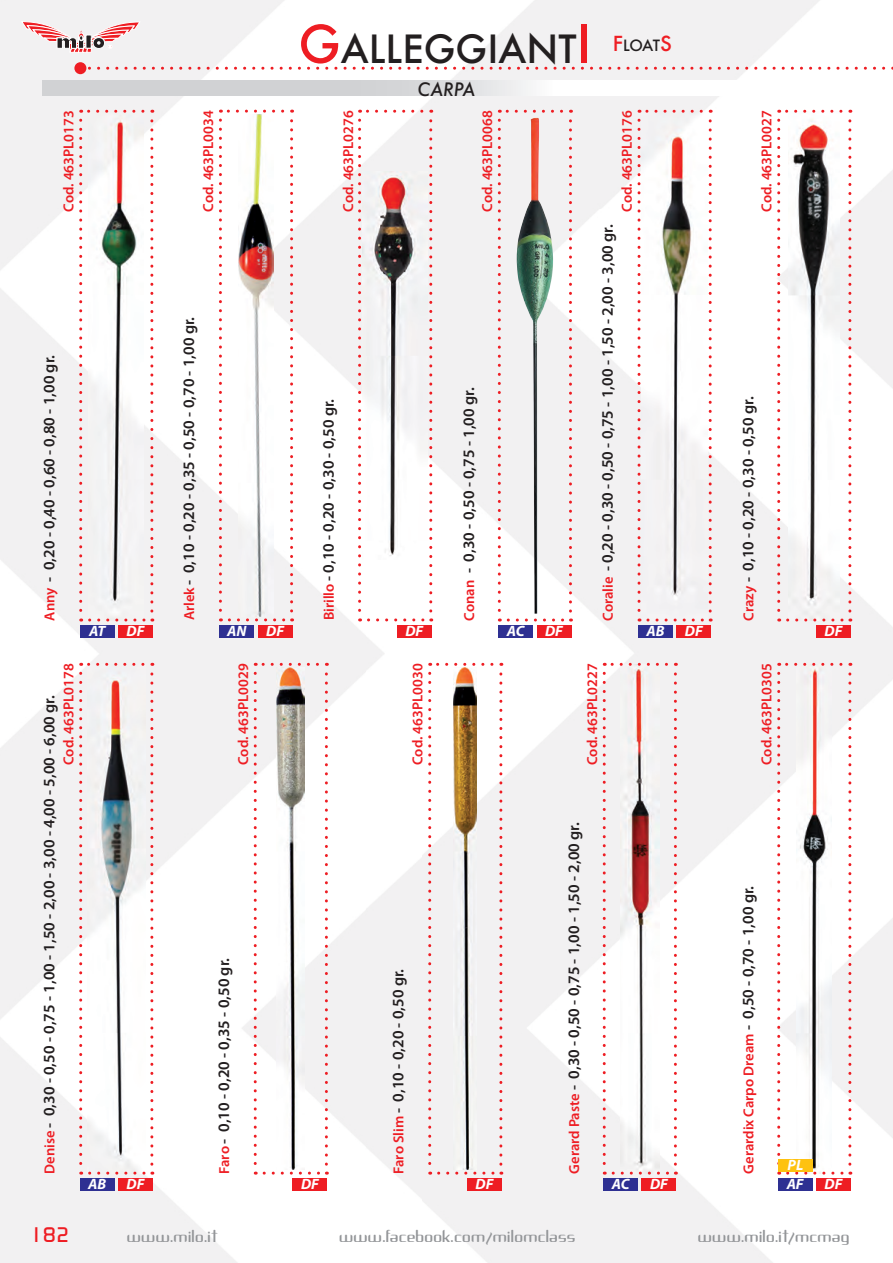
<style>
.page{position:relative;width:893px;height:1263px;background:#fff}
.page>*{position:absolute;margin:0;border:0;box-sizing:border-box;transform-origin:0 0}
.t1{font:500 37.8px "Futura";color:#231f20}
.t2{font:500 21px "Continuum";color:#ee1d23}
.t3{font:italic 500 18px "Futura";color:#231f20}
.t4{font:600 16.05px "Myriad Pro";color:#231f20}
.t5{font:500 15.15px "Futura";color:#231f20}
.t6{font:15px "Arbeka";color:#939598}
.t7{font:italic 700 15px "Myriad Pro";color:#fff}
.t8{font:600 14.55px "Myriad Pro";color:#ee1d23}
.s1{font-size:50.4px;color:#ee1d23}
.s2{font-size:20.1px;color:#ee1d23}
.s3{font-size:14.55px;color:#ee1d23}
.s4{font-size:16.05px;color:#231f20}
</style>
<div class="page">
<img style="left:0;top:0;width:366px;height:1263px">
<img style="left:366px;top:0;width:527px;height:209px">
<img style="left:421px;top:209px;width:472px;height:1054px">
<img style="left:366px;top:618px;width:55px;height:580px">
<svg style="left:89px;top:67px;width:804px;height:3px"></svg>
<div style="left:74px;top:62px;width:12px;height:12px;background:#ee1d23;border-radius:50%"></div>
<svg style="left:21px;top:21px;width:119px;height:32px"></svg>
<svg style="left:43px;top:81px;width:807px;height:15px"></svg>
<img style="left:789px;top:113px;width:51px;height:505px">
<svg style="left:777px;top:120px;width:3px;height:501px"></svg>
<svg style="left:788px;top:618px;width:63px;height:3px"></svg>
<svg style="left:848px;top:110px;width:3px;height:501px"></svg>
<svg style="left:779px;top:110px;width:62px;height:3px"></svg>
<div style="left:816px;top:625px;width:34px;height:13px;background:#ee1d23"></div>
<img style="left:620px;top:666px;width:39px;height:505px">
<svg style="left:603px;top:673px;width:3px;height:501px"></svg>
<svg style="left:613px;top:1171px;width:63px;height:3px"></svg>
<svg style="left:674px;top:663px;width:3px;height:501px"></svg>
<svg style="left:604px;top:663px;width:62px;height:3px"></svg>
<div style="left:604px;top:1178px;width:34px;height:13px;background:#2e3092"></div>
<div style="left:642px;top:1178px;width:34px;height:13px;background:#ee1d23"></div>
<img style="left:89px;top:111px;width:55px;height:509px">
<svg style="left:79px;top:120px;width:3px;height:501px"></svg>
<svg style="left:90px;top:618px;width:63px;height:3px"></svg>
<svg style="left:150px;top:110px;width:3px;height:501px"></svg>
<svg style="left:81px;top:110px;width:62px;height:3px"></svg>
<div style="left:80px;top:625px;width:34px;height:13px;background:#2e3092"></div>
<div style="left:118px;top:625px;width:34px;height:13px;background:#ee1d23"></div>
<img style="left:517px;top:118px;width:36px;height:496px">
<svg style="left:498px;top:120px;width:3px;height:501px"></svg>
<svg style="left:508px;top:618px;width:63px;height:3px"></svg>
<svg style="left:569px;top:110px;width:3px;height:501px"></svg>
<svg style="left:499px;top:110px;width:63px;height:3px"></svg>
<div style="left:499px;top:625px;width:34px;height:13px;background:#2e3092"></div>
<div style="left:537px;top:625px;width:34px;height:13px;background:#ee1d23"></div>
<img style="left:641px;top:111px;width:67px;height:509px">
<svg style="left:637px;top:120px;width:3px;height:501px"></svg>
<svg style="left:648px;top:618px;width:63px;height:3px"></svg>
<svg style="left:709px;top:110px;width:3px;height:501px"></svg>
<svg style="left:639px;top:110px;width:62px;height:3px"></svg>
<div style="left:638px;top:625px;width:34px;height:13px;background:#2e3092"></div>
<div style="left:677px;top:625px;width:34px;height:13px;background:#ee1d23"></div>
<img style="left:87px;top:664px;width:58px;height:509px">
<svg style="left:79px;top:673px;width:3px;height:501px"></svg>
<svg style="left:90px;top:1171px;width:63px;height:3px"></svg>
<svg style="left:150px;top:663px;width:3px;height:501px"></svg>
<svg style="left:81px;top:663px;width:62px;height:3px"></svg>
<div style="left:80px;top:1178px;width:34px;height:13px;background:#2e3092"></div>
<div style="left:118px;top:1178px;width:34px;height:13px;background:#ee1d23"></div>
<img style="left:277px;top:668px;width:28px;height:501px">
<svg style="left:254px;top:673px;width:3px;height:501px"></svg>
<svg style="left:264px;top:1171px;width:63px;height:3px"></svg>
<svg style="left:325px;top:663px;width:3px;height:501px"></svg>
<svg style="left:255px;top:663px;width:62px;height:3px"></svg>
<div style="left:293px;top:1178px;width:34px;height:13px;background:#ee1d23"></div>
<img style="left:797px;top:666px;width:35px;height:505px">
<svg style="left:777px;top:673px;width:3px;height:501px"></svg>
<svg style="left:788px;top:1171px;width:63px;height:3px"></svg>
<svg style="left:848px;top:663px;width:3px;height:501px"></svg>
<svg style="left:779px;top:663px;width:62px;height:3px"></svg>
<div style="left:778px;top:1178px;width:34px;height:13px;background:#2e3092"></div>
<div style="left:816px;top:1178px;width:34px;height:13px;background:#ee1d23"></div>
<div style="left:778px;top:1159px;width:34px;height:12px;background:#fec210"></div>
<img style="left:363px;top:172px;width:64px;height:387px">
<svg style="left:358px;top:120px;width:3px;height:501px"></svg>
<svg style="left:368px;top:618px;width:64px;height:3px"></svg>
<svg style="left:429px;top:110px;width:3px;height:501px"></svg>
<svg style="left:360px;top:110px;width:62px;height:3px"></svg>
<div style="left:397px;top:625px;width:34px;height:12px;background:#ee1d23"></div>
<img style="left:239px;top:115px;width:34px;height:501px">
<svg style="left:219px;top:120px;width:3px;height:501px"></svg>
<svg style="left:229px;top:618px;width:64px;height:3px"></svg>
<svg style="left:290px;top:110px;width:3px;height:501px"></svg>
<svg style="left:220px;top:110px;width:63px;height:3px"></svg>
<div style="left:220px;top:625px;width:34px;height:12px;background:#2e3092"></div>
<div style="left:258px;top:625px;width:34px;height:12px;background:#ee1d23"></div>
<img style="left:454px;top:668px;width:23px;height:501px">
<svg style="left:428px;top:673px;width:3px;height:501px"></svg>
<svg style="left:439px;top:1171px;width:63px;height:3px"></svg>
<svg style="left:499px;top:663px;width:3px;height:501px"></svg>
<svg style="left:430px;top:663px;width:62px;height:3px"></svg>
<div style="left:467px;top:1178px;width:34px;height:13px;background:#ee1d23"></div>
<h1 class="t1" style="left:298px;top:23px;width:295px"><span class="s1">G</span>ALLEGGIANT<span class="s1">I</span></h1>
<p class="t5" style="left:613px;top:35px;width:61px"><span class="s2">F</span>LOAT<span class="s2">S</span></p>
<p class="t8" style="left:59px;top:212px;width:103px;rotate:-90deg">Cod. 463PL0173</p>
<p class="t8" style="left:199px;top:212px;width:103px;rotate:-90deg">Cod. 463PL0034</p>
<p class="t8" style="left:339px;top:212px;width:103px;rotate:-90deg">Cod. 463PL0276</p>
<p class="t4" style="left:39px;top:621px;width:267px;rotate:-90deg"><span class="s3">Anny</span> - 0,20 - 0,40 - 0,60 - 0,80 - 1,00 gr.</p>
<p class="t8" style="left:59px;top:765px;width:103px;rotate:-90deg">Cod. 463PL0178</p>
<p class="t4" style="left:39px;top:1174px;width:480px;rotate:-90deg"><span class="s3">Denise</span> - 0,30 - 0,50 - 0,75 - 1,00 - 1,50 - 2,00 - 3,00 - 4,00 - 5,00 - 6,00 gr.</p>
<p class="t7" style="left:89px;top:621px;width:18px">AT</p>
<p class="t7" style="left:126px;top:621px;width:19px">DF</p>
<p class="t7" style="left:88px;top:1174px;width:19px">AB</p>
<p class="t7" style="left:126px;top:1174px;width:19px">DF</p>
<p class="t4" style="left:179px;top:620px;width:305px;rotate:-90deg"><span class="s3">Arlek</span> - 0,10 - 0,20 - 0,35 - 0,50 - 0,70 - 1,00 gr.</p>
<p class="t7" style="left:227px;top:621px;width:21px">AN</p>
<p class="t7" style="left:266px;top:621px;width:19px">DF</p>
<p class="t8" style="left:234px;top:765px;width:103px;rotate:-90deg">Cod. 463PL0029</p>
<p class="t4" style="left:318px;top:620px;width:223px;rotate:-90deg"><span class="s3">Birillo</span> - 0,10 - 0,20 - 0,30 - 0,50 gr.</p>
<p class="t4" style="left:213px;top:1174px;width:217px;rotate:-90deg"><span class="s3">Faro</span> - 0,10 - 0,20 - 0,35 - 0,50 gr.</p>
<p class="t7" style="left:301px;top:1174px;width:19px">DF</p>
<p class="t3" style="left:418px;top:77px;width:59px">CARPA</p>
<p class="t8" style="left:478px;top:212px;width:103px;rotate:-90deg">Cod. 463PL0068</p>
<p class="t7" style="left:405px;top:621px;width:19px">DF</p>
<p class="t8" style="left:408px;top:765px;width:103px;rotate:-90deg">Cod. 463PL0030</p>
<p class="t4" style="left:459px;top:621px;width:235px;rotate:-90deg"><span class="s3">Conan</span> - 0,30 - 0,50 - 0,75 - 1,00 gr.</p>
<p class="t7" style="left:507px;top:621px;width:19px">AC</p>
<p class="t7" style="left:545px;top:621px;width:19px">DF</p>
<p class="t8" style="left:618px;top:212px;width:103px;rotate:-90deg">Cod. 463PL0176</p>
<p class="t4" style="left:597px;top:621px;width:398px;rotate:-90deg"><span class="s3">Coralie</span> - 0,20 - 0,30 - 0,50 - 0,75 - 1,00 - 1,50 - 2,00 - 3,00 gr.</p>
<p class="t8" style="left:583px;top:765px;width:103px;rotate:-90deg">Cod. 463PL0227</p>
<p class="t7" style="left:646px;top:621px;width:19px">AB</p>
<p class="t7" style="left:685px;top:621px;width:19px">DF</p>
<p class="t4" style="left:388px;top:1174px;width:206px;rotate:-90deg"><span class="s3">Faro Slim</span> - 0,10 - 0,20 - 0,50 gr.</p>
<p class="t7" style="left:475px;top:1174px;width:19px">DF</p>
<p class="t4" style="left:563px;top:1174px;width:353px;rotate:-90deg"><span class="s3">Gerard Paste</span> - 0,30 - 0,50 - 0,75 - 1,00 - 1,50 - 2,00 gr.</p>
<p class="t7" style="left:612px;top:1174px;width:19px">AC</p>
<p class="t7" style="left:650px;top:1174px;width:19px">DF</p>
<p class="t8" style="left:757px;top:212px;width:103px;rotate:-90deg">Cod. 463PL0027</p>
<p class="t4" style="left:738px;top:621px;width:225px;rotate:-90deg"><span class="s3">Crazy</span> - 0,10 - 0,20 - 0,30 - 0,50 gr.</p>
<p class="t8" style="left:757px;top:765px;width:103px;rotate:-90deg">Cod. 463PL0305</p>
<p class="t7" style="left:824px;top:621px;width:19px">DF</p>
<p class="t8" style="left:739px;top:1174px;width:289px;rotate:-90deg">Gerardix Carpo Dream <span class="s4">- 0,50 - 0,70 - 1,00 gr.</span></p>
<p class="t7" style="left:788px;top:1155px;width:17px">PL</p>
<p class="t7" style="left:787px;top:1174px;width:18px">AF</p>
<p class="t7" style="left:824px;top:1174px;width:19px">DF</p>
<h2 class="t2" style="left:30px;top:1221px;width:41px">182</h2>
<p class="t6" style="left:128px;top:1229px;width:91px">www.milo.it</p>
<p class="t6" style="left:340px;top:1229px;width:238px">www.facebook.com/milomclass</p>
<p class="t6" style="left:699px;top:1229px;width:153px">www.milo.it/mcmag</p>
</div>
